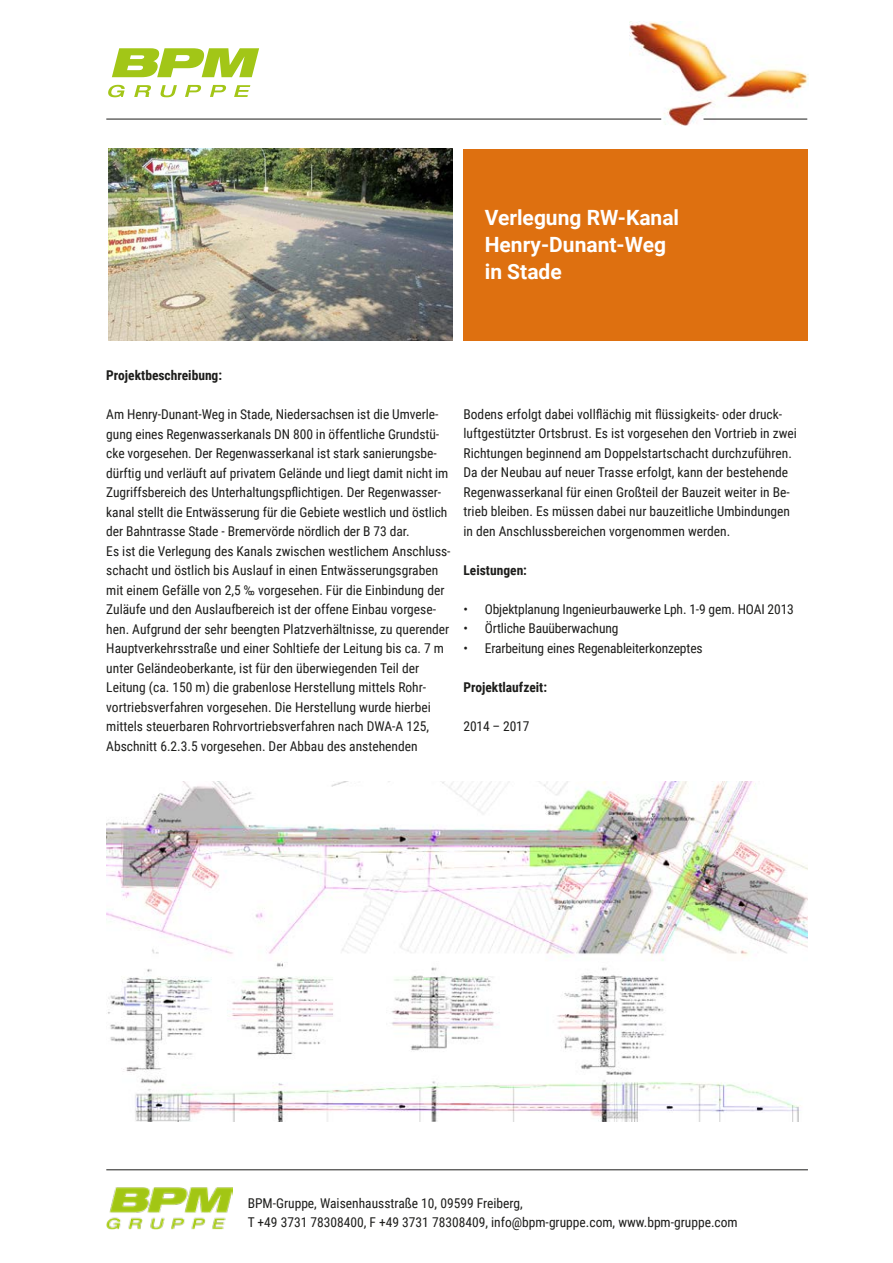
<style>
.page{position:relative;width:893px;height:1263px;background:#fff}
.page>*{position:absolute;margin:0;border:0;box-sizing:border-box;transform-origin:0 0}
.t1{font:700 21px/27px "Roboto";color:#fff}
.t2{font:13.5px/19.5px "Roboto Condensed";color:#1d1d1b}
.t3{font:700 13.5px "Roboto Condensed";color:#1d1d1b}
</style>
<div class="page">
<img style="left:629px;top:21px;width:179px;height:105px">
<svg style="left:112px;top:48px;width:147px;height:29px"></svg>
<svg style="left:108px;top:85px;width:17px;height:12px"></svg>
<svg style="left:160px;top:85px;width:17px;height:12px"></svg>
<svg style="left:134px;top:85px;width:17px;height:12px"></svg>
<svg style="left:210px;top:85px;width:16px;height:12px"></svg>
<svg style="left:234px;top:85px;width:16px;height:12px"></svg>
<svg style="left:185px;top:85px;width:16px;height:12px"></svg>
<hr style="left:106px;top:119px;width:555px;height:1px;background:#1d1d1b">
<hr style="left:703px;top:119px;width:104px;height:1px;background:#1d1d1b">
<div style="left:463px;top:149px;width:345px;height:191px;background:#de7010"></div>
<hr style="left:106px;top:1169px;width:702px;height:1px;background:#1d1d1b">
<img style="left:108px;top:149px;width:345px;height:191px">
<img style="left:106px;top:781px;width:702px;height:340px">
<img style="left:106px;top:1187px;width:126px;height:42px">
<h1 class="t1" style="left:485px;top:204px;width:196px">Verlegung RW-Kanal<br>Henry-Dunant-Weg in Stade</h1>
<p class="t3" style="left:106px;top:366px;width:117px">Projektbeschreibung:</p>
<p class="t2" style="left:106px;top:404px;width:346px">Am Henry-Dunant-Weg in Stade, Niedersachsen ist die Umverle&shy;gung eines Regenwasserkanals DN 800 in öffentliche Grundstü&shy;cke vorgesehen. Der Regenwasserkanal ist stark sanierungsbe&shy;dürftig und verläuft auf privatem Gelände und liegt damit nicht im Zugriffsbereich des Unterhaltungspflichtigen. Der Regenwasser&shy;kanal stellt die Entwässerung für die Gebiete westlich und östlich der Bahntrasse Stade - Bremervörde nördlich der B 73 dar.<br>Es ist die Verlegung des Kanals zwischen westlichem Anschluss&shy;schacht und östlich bis Auslauf in einen Entwässerungsgraben mit einem Gefälle von 2,5 ‰ vorgesehen. Für die Einbindung der Zuläufe und den Auslaufbereich ist der offene Einbau vorgese&shy;hen. Aufgrund der sehr beengten Platzverhältnisse, zu querender Hauptverkehrsstraße und einer Sohltiefe der Leitung bis ca. 7 m unter Geländeoberkante, ist für den überwiegenden Teil der Leitung (ca. 150 m) die grabenlose Herstellung mittels Rohr&shy;vortriebsverfahren vorgesehen. Die Herstellung wurde hierbei mittels steuerbaren Rohrvortriebsverfahren nach DWA-A 125, Abschnitt 6.2.3.5 vorgesehen. Der Abbau des anstehenden</p>
<p class="t2" style="left:463px;top:404px;width:335px">Bodens erfolgt dabei vollflächig mit flüssigkeits- oder druck&shy;luftgestützter Ortsbrust. Es ist vorgesehen den Vortrieb in zwei Richtungen beginnend am Doppelstartschacht durchzuführen.<br>Da der Neubau auf neuer Trasse erfolgt, kann der bestehende Regenwasserkanal für einen Großteil der Bauzeit weiter in Be&shy;trieb bleiben. Es müssen dabei nur bauzeitliche Umbindungen in den Anschlussbereichen vorgenommen werden.</p>
<p class="t3" style="left:463px;top:561px;width:65px">Leistungen:</p>
<p class="t2" style="left:463px;top:599px;width:332px">• Objektplanung Ingenieurbauwerke Lph. 1-9 gem. HOAI 2013</p>
<p class="t2" style="left:463px;top:618px;width:156px">• Örtliche Bauüberwachung</p>
<p class="t2" style="left:463px;top:638px;width:241px">• Erarbeitung eines Regenableiterkonzeptes</p>
<p class="t3" style="left:463px;top:678px;width:85px">Projektlaufzeit:</p>
<p class="t2" style="left:463px;top:716px;width:67px">2014 – 2017</p>
<p class="t2" style="left:248px;top:1192px;width:492px">BPM-Gruppe, Waisenhausstraße 10, 09599 Freiberg,<br>T +49 3731 78308400, F +49 3731 78308409, info@bpm-gruppe.com, www.bpm-gruppe.com</p>
</div>
